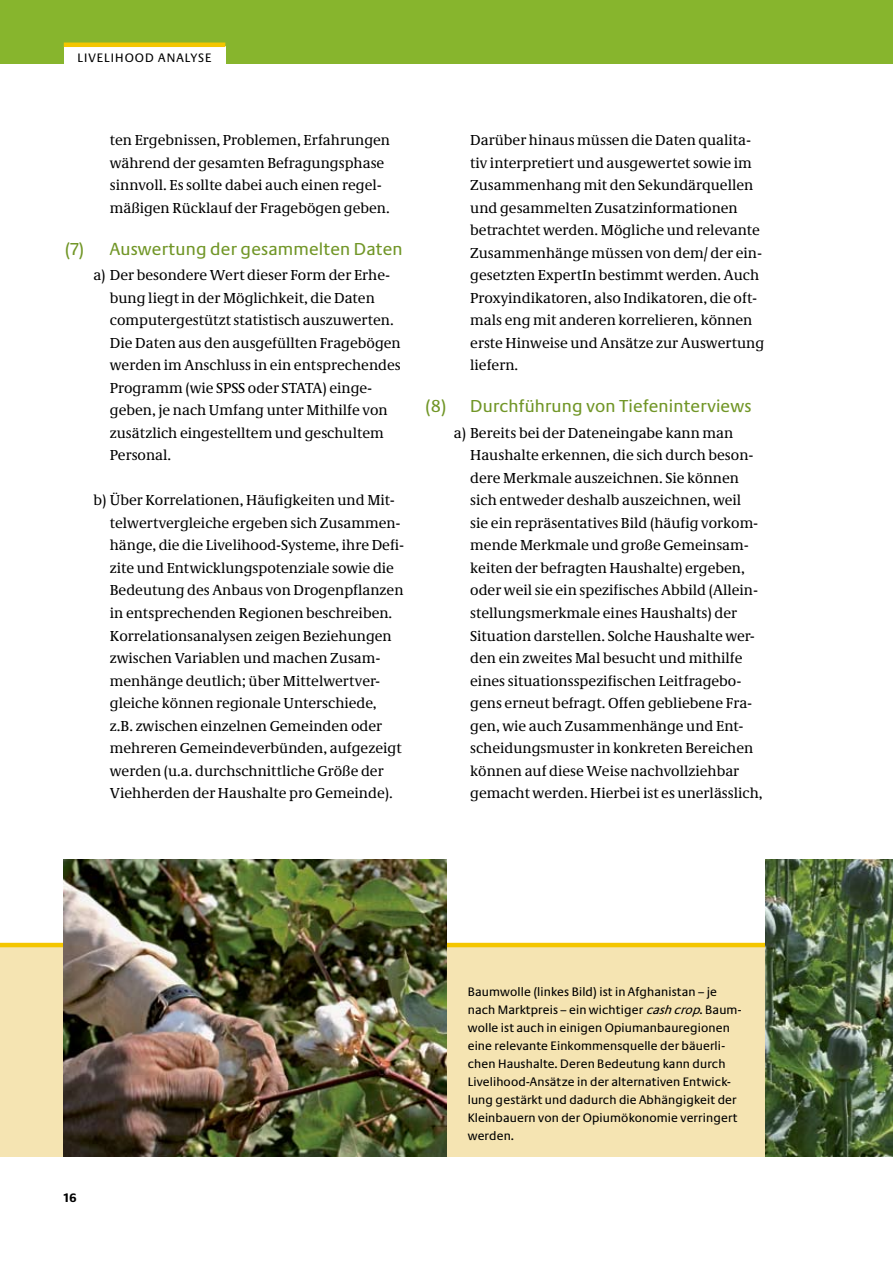
<style>
.page{position:relative;width:893px;height:1263px;background:#fff}
.page>*{position:absolute;margin:0;border:0;box-sizing:border-box;transform-origin:0 0}
.t1{font:18px "Neue Praxis";letter-spacing:.01em;color:#719627}
.t2{font:15px/22.5px "Neue Demos";color:#000}
.t3{font:12.75px/18px "Neue Praxis";letter-spacing:.01em;color:#000}
.t4{font:12.75px "Neue Praxis";letter-spacing:.08em;color:#000}
.t5{font:700 12.75px "Neue Praxis";color:#000}
.s1{font-style:italic}
</style>
<div class="page">
<div style="left:0;top:0;width:893px;height:63px;background:#87b52d"></div>
<div style="left:64px;top:46px;width:161px;height:23px;background:#fff"></div>
<hr style="left:64px;top:43px;width:161px;height:4px;background:#f4c600">
<div style="left:0;top:944px;width:893px;height:213px;background:#f5e4b2"></div>
<hr style="left:0;top:943px;width:893px;height:4px;background:#f4c600">
<img style="left:765px;top:859px;width:128px;height:298px">
<img style="left:64px;top:859px;width:382px;height:297px">
<p class="t4" style="left:78px;top:50px;width:136px">Livelihood Analyse</p>
<p class="t2" style="left:110px;top:129px;width:282px">ten Ergebnissen, Problemen, Erfahrungen während der gesamten Befragungsphase sinnvoll. Es sollte dabei auch einen regel&shy;mäßigen Rücklauf der Fragebögen geben.</p>
<p class="t1" style="left:65px;top:238px;width:339px">(7) Auswertung der gesammelten Daten</p>
<p class="t2" style="left:110px;top:264px;width:292px;text-indent:-17px">a) Der besondere Wert dieser Form der Erhe&shy;bung liegt in der Möglichkeit, die Daten computergestützt statistisch auszuwerten.<br>Die Daten aus den ausgefüllten Fragebögen werden im Anschluss in ein entsprechendes Programm (wie SPSS oder STATA) einge&shy;geben, je nach Umfang unter Mithilfe von zusätzlich eingestelltem und geschultem Personal.</p>
<p class="t2" style="left:110px;top:489px;width:296px;text-indent:-17px">b) Über Korrelationen, Häufigkeiten und Mit&shy;telwertvergleiche ergeben sich Zusammen&shy;hänge, die die Livelihood-Systeme, ihre Defi&shy;zite und Entwicklungspotenziale sowie die Bedeutung des Anbaus von Drogenpflanzen in entsprechenden Regionen beschreiben.<br>Korrelationsanalysen zeigen Beziehungen zwischen Variablen und machen Zusam&shy;menhänge deutlich; über Mittelwertver&shy;gleiche können regionale Unterschiede,<br>z.B. zwischen einzelnen Gemeinden oder mehreren Gemeindeverbünden, aufgezeigt werden (u.a. durchschnittliche Größe der Viehherden der Haushalte pro Gemeinde).</p>
<p class="t2" style="left:470px;top:129px;width:295px">Darüber hinaus müssen die Daten qualita&shy;tiv interpretiert und ausgewertet sowie im Zusammenhang mit den Sekundärquellen und gesammelten Zusatzinformationen betrachtet werden. Mögliche und relevante Zusammenhänge müssen von dem/ der ein&shy;gesetzten ExpertIn bestimmt werden. Auch Proxyindikatoren, also Indikatoren, die oft&shy;mals eng mit anderen korrelieren, können erste Hinweise und Ansätze zur Auswertung liefern.</p>
<p class="t1" style="left:425px;top:395px;width:328px">(8) D urchführung von Tiefeninterviews</p>
<p class="t2" style="left:470px;top:421px;width:294px;text-indent:-16px">a) Bereits bei der Dateneingabe kann man Haushalte erkennen, die sich durch beson&shy;dere Merkmale auszeichnen. Sie können sich entweder deshalb auszeichnen, weil sie ein repräsentatives Bild (häufig vorkom&shy;mende Merkmale und große Gemeinsam&shy;keiten der befragten Haushalte) ergeben, oder weil sie ein spezifisches Abbild (Allein&shy;stellungsmerkmale eines Haushalts) der Situation darstellen. Solche Haushalte wer&shy;den ein zweites Mal besucht und mithilfe eines situationsspezifischen Leitfragebo&shy;gens erneut befragt. Offen gebliebene Fra&shy;gen, wie auch Zusammenhänge und Ent&shy;scheidungsmuster in konkreten Bereichen können auf diese Weise nachvollziehbar gemacht werden. Hierbei ist es unerlässlich,</p>
<p class="t5" style="left:64px;top:1190px;width:14px">16</p>
<p class="t3" style="left:468px;top:982px;width:275px">Baumwolle (linkes Bild) ist in Afghanistan – je nach Marktpreis – ein wichtiger <span class="s1">cashcrop</span>. Baum&shy;wolle ist auch in einigen Opiumanbauregionen eine relevante Einkommensquelle der bäuerli&shy;chen Haushalte. Deren Bedeutung kann durch Livelihood-Ansätze in der alternativen Entwick&shy;lung gestärkt und dadurch die Abhängigkeit der Kleinbauern von der Opiumökonomie verringert werden.</p>
</div>
